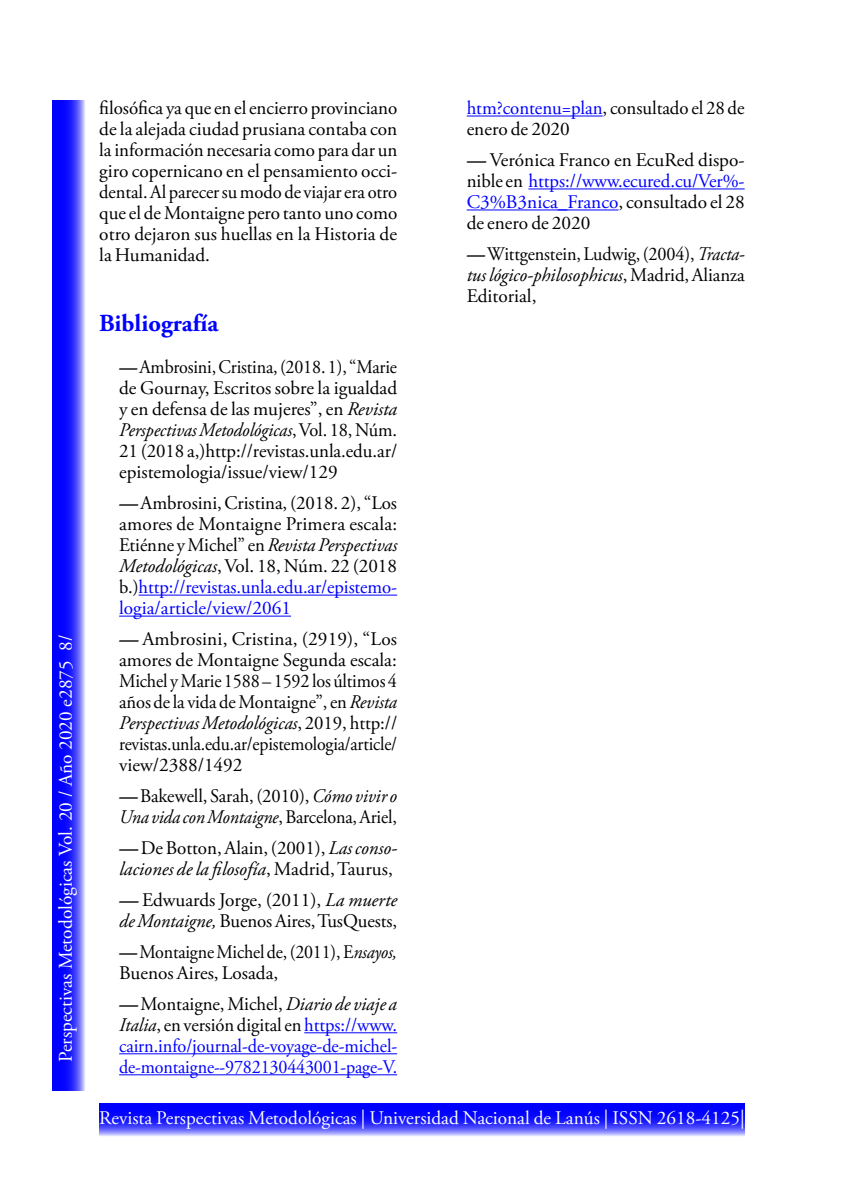
<style>
.page{position:relative;width:844px;height:1191px;background:#fff}
.page>*{position:absolute;margin:0;border:0;box-sizing:border-box;transform-origin:0 0}
.t1{font:700 24.5px "Adobe Garamond Pro";color:#00f}
.t2{font:19.25px/21px "Adobe Garamond Pro";color:#000;text-align:justify}
.t3{font:19.25px/21px "Adobe Garamond Pro";color:#000;text-align:justify;scale:.94 1}
.t4{font:19.25px/21px "Adobe Garamond Pro";letter-spacing:-.01em;color:#00f;text-align:justify}
.t5{font:19.25px "Adobe Garamond Pro";color:#fbfdfe}
.t6{font:19.25px/21px "Adobe Garamond Pro";color:#000;scale:.96 1}
.t7{font:19.25px/21px "Adobe Garamond Pro";color:#000;scale:.93 1}
.t8{font:19.25px "Adobe Garamond Pro";color:#fff}
.s1{font-weight:700;font-style:italic}
.s2{font-style:italic}
.s3{color:#00f}
.s4{font-weight:700;font-style:italic;color:#000}
.s5{color:#000}
.s6{font-style:italic;color:#000}
</style>
<div class="page">
<svg style="left:99px;top:1103px;width:645px;height:33px;background:#3131ff"></svg>
<svg style="left:52px;top:100px;width:33px;height:990px;background:#3131ff"></svg>
<hr style="left:138px;top:594px;width:259px;height:1px;background:#00f">
<hr style="left:119px;top:615px;width:172px;height:1px;background:#00f">
<hr style="left:304px;top:1032px;width:93px;height:1px;background:#00f">
<hr style="left:119px;top:1053px;width:278px;height:1px;background:#00f">
<hr style="left:119px;top:1074px;width:278px;height:1px;background:#00f">
<hr style="left:466px;top:115px;width:136px;height:1px;background:#00f">
<hr style="left:528px;top:188px;width:216px;height:1px;background:#00f">
<hr style="left:466px;top:209px;width:152px;height:1px;background:#00f">
<p class="t8" style="left:54px;top:1062px;width:428px;rotate:-90deg">Perspectivas Metodológicas Vol. 20 / Año 2020 e2875 8/</p>
<p class="t2" style="left:99px;top:98px;width:299px">filosófica ya que en el encierro provinciano de la alejada ciudad prusiana contaba con la información necesaria como para dar un giro copernicano en el pensamiento occi&shy;dental. Al parecer su modo de viajar era otro que el de Montaigne pero tanto uno como otro dejaron sus huellas en la Historia de la Humanidad.</p>
<p class="t1" style="left:99px;top:309px;width:120px">Bibliografía</p>
<p class="t3" style="left:119px;top:357px;width:297px"><span class="s1">—</span> Ambrosini, Cristina, (2018. 1), “Marie de Gournay, Escritos sobre la igualdad y en defensa de las mujeres”, en <span class="s2">Revista Perspectivas Metodológicas</span>, Vol. 18, Núm.<br>21 (2018 a,)http://revistas.unla.edu.ar/ epistemologia/issue/view/129</p>
<p class="t2" style="left:119px;top:493px;width:279px"><span class="s1">—</span> Ambrosini, Cristina, (2018. 2), “Los amores de Montaigne Primera escala:<br>Etiénne y Michel” en <span class="s2">Revista Perspectivas Metodológicas</span>, Vol. 18, Núm. 22 (2018 b.)<span class="s3">http://revistas.unla.edu.ar/epistemo&shy;logia/article/view/2061</span></p>
<p class="t2" style="left:119px;top:629px;width:279px"><span class="s1">—</span> Ambrosini, Cristina, (2919), “Los amores de Montaigne Segunda escala:<br>Michel y Marie 1588 – 1592 los últimos 4 años de la vida de Montaigne”, en <span class="s2">Revista Perspectivas Metodológicas</span>, 2019, http:// revistas.unla.edu.ar/epistemologia/article/ view/2388/1492</p>
<p class="t6" style="left:119px;top:786px;width:291px"><span class="s1">—</span> Bakewell, Sarah, (2010), <span class="s2">Cómo vivir o<br>Una vida con Montaigne</span>, Barcelona, Ariel,</p>
<p class="t2" style="left:119px;top:838px;width:279px"><span class="s1">—</span> De Botton, Alain, (2001), <span class="s2">Las conso&shy;laciones de la filosofía</span>, Madrid, Taurus,</p>
<p class="t2" style="left:119px;top:890px;width:279px"><span class="s1">—</span> Edwuards Jorge, (2011), <span class="s2">La muerte de Montaigne,</span> Buenos Aires, TusQuests,</p>
<p class="t7" style="left:119px;top:942px;width:300px"><span class="s1">—</span> Montaigne Michel de, (2011), E<span class="s2">nsayos,<br></span>Buenos Aires, Losada,</p>
<p class="t4" style="left:119px;top:994px;width:280px"><span class="s4">—</span> <span class="s5">Montaigne, Michel,</span> <span class="s6">Diario de viaje a Italia</span><span class="s5">, en versión digital en</span> https://www. cairn.info/journal-de-voyage-de-michel&shy;de-montaigne--9782130443001-page-V.</p>
<p class="t2" style="left:466px;top:98px;width:279px"><span class="s3">htm?contenu=plan</span>, consultado el 28 de enero de 2020</p>
<p class="t2" style="left:466px;top:150px;width:279px"><span class="s1">—</span> Verónica Franco en EcuRed dispo&shy;nible en <span class="s3">https://www.ecured.cu/Ver%- C3%B3nica_Franco</span>, consultado el 28 de enero de 2020</p>
<p class="t3" style="left:466px;top:244px;width:297px"><span class="s1">—</span> Wittgenstein, Ludwig, (2004), <span class="s2">Tracta&shy;tus lógico-philosophicus</span>, Madrid, Alianza Editorial,</p>
<p class="t5" style="left:99px;top:1106px;width:646px">Revista Perspectivas Metodológicas | Universidad Nacional de Lanús | ISSN 2618-4125|</p>
</div>
